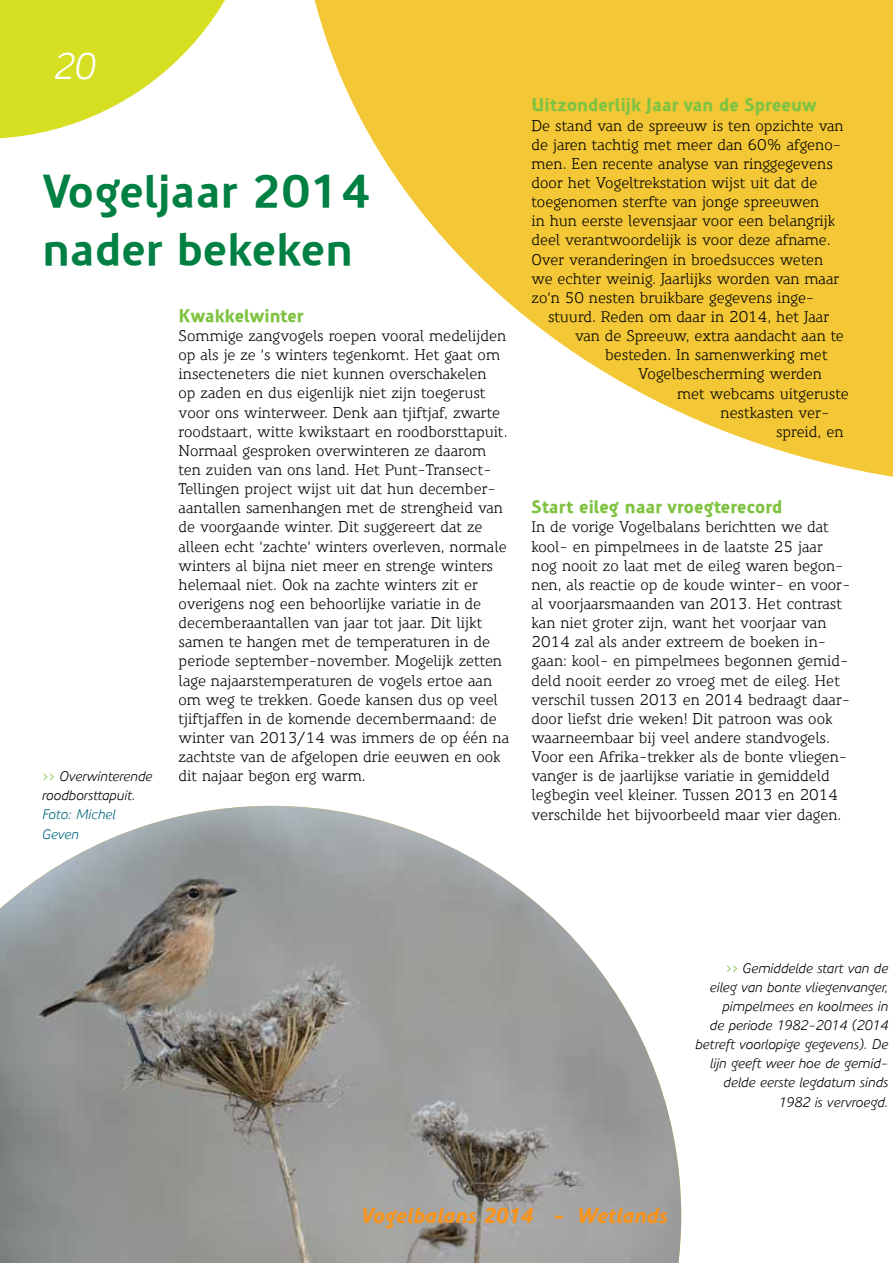
<style>
.page{position:relative;width:893px;height:1263px;background:#fff}
.page>*{position:absolute;margin:0;border:0;box-sizing:border-box;transform-origin:0 0}
.t1{font:700 45px/57.4px "Precious Sans";color:#008042}
.t2{font:italic 36px "Precious Sans";color:#fff}
.t3{font:italic 900 21px "Precious Sans";color:#f7941e}
.t4{font:900 18px "Precious Sans";color:#80c342}
.t5{font:15px/19.2px "Precious Serif";color:#000}
.t6{font:italic 13.5px/19.2px "Precious Sans";color:#000;text-align:right}
.t7{font:italic 13.5px/19.2px "Precious Sans";color:#00677d}
.s1{color:#80c342}
</style>
<div class="page">
<svg style="left:314px;top:0;width:579px;height:477px;fill:#f3c736"></svg>
<img style="left:0;top:806px;width:681px;height:457px">
<svg style="left:0;top:0;width:225px;height:139px"></svg>
<h2 class="t2" style="left:54px;top:43px;width:44px">20</h2>
<h1 class="t1" style="left:43px;top:163px;width:329px">Vogeljaar 2014 nader bekeken</h1>
<p class="t6" style="left:43px;top:767px;width:112px;text-align:left"><span class="s1">&gt;&gt;</span> Overwinterende roodborsttapuit.</p>
<p class="t7" style="left:43px;top:805px;width:75px">Foto: Michel<br>Geven</p>
<p class="t4" style="left:179px;top:304px;width:127px">Kwakkelwinter</p>
<p class="t5" style="left:179px;top:326px;width:332px">Sommige zangvogels roepen vooral medelijden op als je ze ’s winters tegenkomt. Het gaat om insecteneters die niet kunnen overschakelen<br>op zaden en dus eigenlijk niet zijn toegerust voor ons winterweer. Denk aan tjiftjaf, zwarte roodstaart, witte kwikstaart en roodborsttapuit.<br>Normaal gesproken overwinteren ze daarom ten zuiden van ons land. Het Punt-Transect-Tellingen project wijst uit dat hun december&shy;aantallen samenhangen met de strengheid van de voorgaande winter. Dit suggereert dat ze alleen echt ‘zachte’ winters overleven, normale winters al bijna niet meer en strenge winters helemaal niet. Ook na zachte winters zit er overigens nog een behoorlijke variatie in de decemberaantallen van jaar tot jaar. Dit lijkt samen te hangen met de temperaturen in de periode september-november. Mogelijk zetten lage najaarstemperaturen de vogels ertoe aan om weg te trekken. Goede kansen dus op veel tjiftjaffen in de komende decembermaand: de winter van 2013/14 was immers de op één na zachtste van de afgelopen drie eeuwen en ook dit najaar begon erg warm.</p>
<p class="t4" style="left:531px;top:93px;width:287px">Uitzonderlijk Jaar van de Spreeuw</p>
<p class="t5" style="left:531px;top:116px;width:314px">De stand van de spreeuw is ten opzichte van de jaren tachtig met meer dan 60% afgeno&shy;men. Een recente analyse van ringgegevens door het Vogeltrekstation wijst uit dat de toegenomen sterfte van jonge spreeuwen<br>in hun eerste levensjaar voor een belangrijk deel verantwoordelijk is voor deze afname.<br>Over veranderingen in broedsucces weten we echter weinig. Jaarlijks worden van maar zo’n 50 nesten bruikbare gegevens inge-</p>
<p class="t5" style="left:548px;top:307px;width:283px">stuurd. Reden om daar in 2014, het Jaar</p>
<p class="t5" style="left:575px;top:326px;width:270px">van de Spreeuw, extra aandacht aan te</p>
<p class="t5" style="left:605px;top:345px;width:224px">besteden. In samenwerking met</p>
<p class="t5" style="left:638px;top:365px;width:185px">Vogelbescherming werden</p>
<p class="t5" style="left:677px;top:384px;width:173px">met webcams uitgeruste</p>
<p class="t5" style="left:720px;top:403px;width:110px">nestkasten ver-</p>
<p class="t5" style="left:776px;top:422px;width:69px">spreid, en</p>
<p class="t4" style="left:531px;top:495px;width:252px">Start eileg naar vroegterecord</p>
<p class="t5" style="left:531px;top:518px;width:320px">In de vorige Vogelbalans berichtten we dat kool- en pimpelmees in de laatste 25 jaar nog nooit zo laat met de eileg waren begon&shy;nen, als reactie op de koude winter- en voor&shy;al voorjaarsmaanden van 2013. Het contrast kan niet groter zijn, want het voorjaar van 2014 zal als ander extreem de boeken in&shy;gaan: kool- en pimpelmees begonnen gemid&shy;deld nooit eerder zo vroeg met de eileg. Het verschil tussen 2013 en 2014 bedraagt daar&shy;door liefst drie weken! Dit patroon was ook waarneembaar bij veel andere standvogels.<br>Voor een Afrika-trekker als de bonte vliegen&shy;vanger is de jaarlijkse variatie in gemiddeld legbegin veel kleiner. Tussen 2013 en 2014 verschilde het bijvoorbeeld maar vier dagen.</p>
<p class="t6" style="left:696px;top:958px;width:194px"><span class="s1">&gt;&gt;</span> Gemiddelde start van de eileg van bonte vliegenvanger, pimpelmees en koolmees in<br>de periode 1982-2014 (2014 betreft voorlopige gegevens). De lijn geeft weer hoe de gemid&shy;delde eerste legdatum sinds<br>1982 is vervroegd.</p>
<h3 class="t3" style="left:361px;top:1202px;width:309px">Vogelbalans 2014 - Wetlands</h3>
</div>
